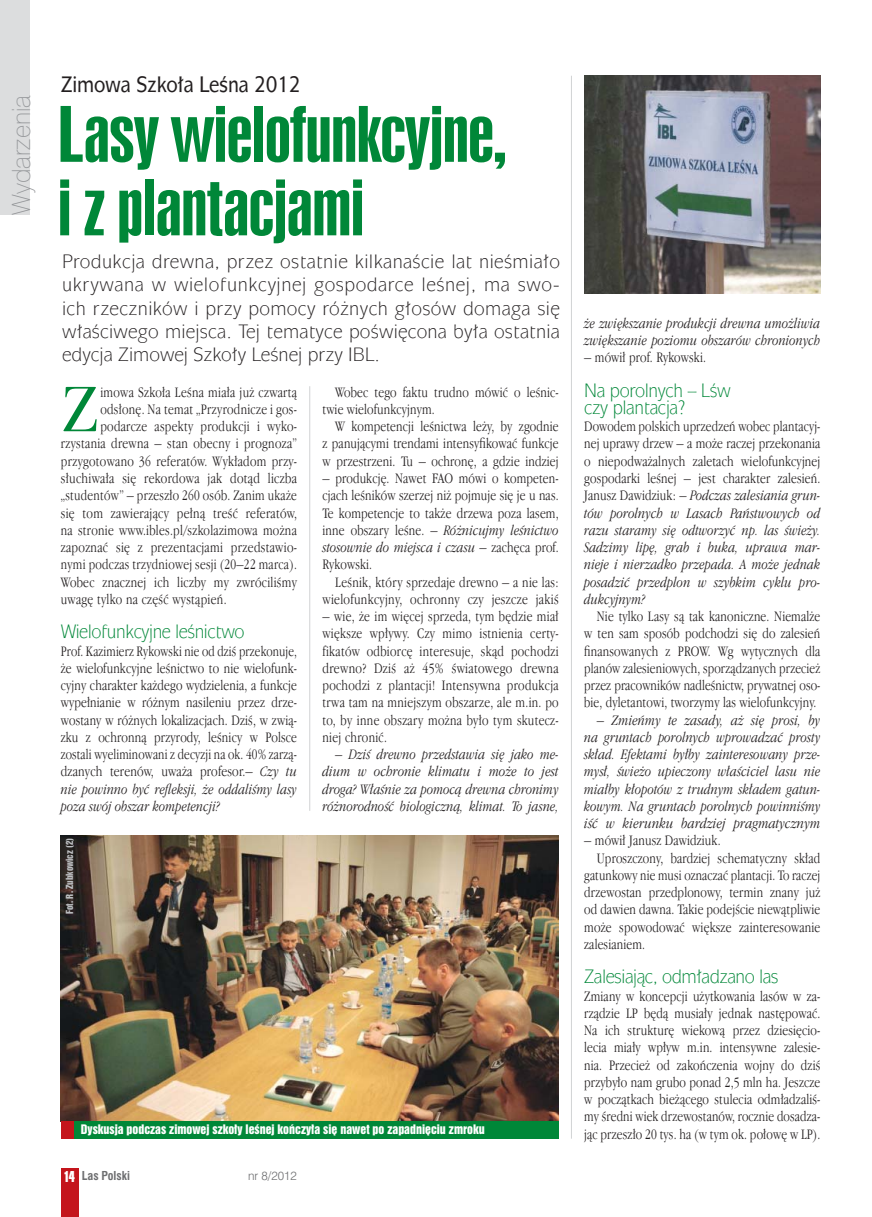
<style>
.page{position:relative;width:872px;height:1217px;background:#fff}
.page>*{position:absolute;margin:0;border:0;box-sizing:border-box;transform-origin:0 0}
.t1{font:71.4px/73.5px "Swiss Nine Twenty Four PL";letter-spacing:-.02em;color:#008738;scale:1.18 1}
.t2{font:66.3px "Baskerville PL";color:#008738;scale:.96 1}
.t3{font:100 25.2px "Swiss 721 PL";color:#939598}
.t4{font:500 22.5px "Mixage PL";letter-spacing:-.01em;color:#231f20;scale:.85 1}
.t5{font:19.5px/23.4px "Mixage PL";color:#231f20;text-align:justify;scale:.95 1}
.t6{font:19.5px/17.2px "Mixage PL";letter-spacing:-.025em;color:#008738;scale:.9 1}
.t7{font:300 condensed 15px/17.2px "Garamond ITCPL";letter-spacing:.015em;color:#231f20;text-align:justify;scale:.96 1}
.t8{font:italic 300 condensed 15px/17.2px "Garamond ITCPL";letter-spacing:.01em;color:#231f20;text-align:justify;scale:.96 1}
.t9{font:300 condensed 15px/17.2px "Garamond ITCPL";letter-spacing:.015em;color:#231f20;text-align:justify;scale:.93 1}
.t10{font:italic 300 condensed 15px/17.2px "Garamond ITCPL";letter-spacing:.01em;color:#231f20;text-align:justify}
.t11{font:300 condensed 15px "Garamond ITCPL";letter-spacing:.015em;color:#231f20}
.t12{font:300 condensed 15px "Garamond ITCPL";letter-spacing:.015em;color:#231f20;scale:.95 1}
.t13{font:300 condensed 15px "Garamond ITCPL";letter-spacing:.015em;color:#231f20;scale:.94 1}
.t14{font:12px "Swiss Nine Twenty One PL";color:#fff}
.t15{font:700 condensed 12px "Swiss 721 PL";color:#6d6e70}
.t16{font:300 12px "Swiss 721 PL";color:#6d6e70}
.t17{font:9px "Swiss Nine Twenty One PL";color:#bbbdc0}
.s1{font-style:italic}
.s2{font-style:normal}
.s3{font-family:"Compacta PL";font-stretch:normal;font-size:13.5px;color:#fff}
</style>
<div class="page">
<hr style="left:571px;top:76px;width:1px;height:1062px;background:#d1d3d4">
<hr style="left:309px;top:386px;width:1px;height:425px;background:#d1d3d4">
<div style="left:0;top:0;width:30px;height:215px;background:#dcddde"></div>
<div style="left:61px;top:1168px;width:18px;height:49px;background:#c4151c"></div>
<img style="left:584px;top:76px;width:236px;height:217px">
<img style="left:61px;top:835px;width:497px;height:286px">
<div style="left:73px;top:1121px;width:485px;height:17px;background:#008738"></div>
<div style="left:61px;top:1121px;width:13px;height:17px;background:#c4151c"></div>
<h3 class="t3" style="left:12px;top:215px;width:122px;rotate:-90deg">Wydarzenia</h3>
<h3 class="t4" style="left:61px;top:76px;width:284px">Zimowa Szko∏a LeÊna 2012</h3>
<h1 class="t1" style="left:57px;top:102px;width:382px">Lasy wielofunkcyjne, i z plantacjami</h1>
<p class="t5" style="left:62px;top:251px;width:525px">Produkcja drewna, przez ostatnie kilkanaÊcie lat nieÊmia∏o ukrywana w wielofunkcyjnej gospodarce leÊnej, ma swo&shy;ich rzeczników i przy pomocy ró˝nych g∏osów domaga si´ w∏aÊciwego miejsca. Tej tematyce poÊwi´cona by∏a ostatnia edycja Zimowej Szko∏y LeÊnej przy IBL.</p>
<h2 class="t2" style="left:61px;top:368px;width:41px">Z</h2>
<p class="t7" style="left:100px;top:384px;width:206px">imowa Szko∏a LeÊna mia∏a ju˝ czwartà</p>
<p class="t7" style="left:100px;top:402px;width:206px">ods∏on´. Na temat „Przyrodnicze i gos-</p>
<p class="t7" style="left:100px;top:419px;width:206px">podarcze aspekty produkcji i wyko-</p>
<p class="t7" style="left:61px;top:436px;width:247px">rzystania drewna – stan obecny i prognoza”</p>
<p class="t7" style="left:61px;top:453px;width:247px">przygotowano 36 referatów. Wyk∏adom przy-</p>
<p class="t11" style="left:61px;top:472px;width:237px">s∏uchiwa∏a si´ rekordowa jak dotàd liczba</p>
<p class="t12" style="left:61px;top:489px;width:250px">„studentów” – przesz∏o 260 osób. Zanim uka˝e</p>
<p class="t11" style="left:61px;top:506px;width:237px">si´ tom zawierajàcy pe∏nà treÊç referatów,</p>
<p class="t7" style="left:61px;top:522px;width:247px">na stronie www.ibles.pl/szkolazimowa mo˝na</p>
<p class="t11" style="left:61px;top:541px;width:237px">zapoznaç si´ z prezentacjami przedstawio-</p>
<p class="t12" style="left:61px;top:558px;width:250px">nymi podczas trzydniowej sesji (20–22 marca).</p>
<p class="t7" style="left:61px;top:574px;width:247px">Wobec znacznej ich liczby my zwróciliÊmy</p>
<p class="t7" style="left:61px;top:591px;width:174px">uwag´ tylko na cz´Êç wystàpieƒ.</p>
<h3 class="t6" style="left:61px;top:625px;width:206px">Wielofunkcyjne leÊnictwo</h3>
<p class="t9" style="left:61px;top:643px;width:255px">Prof. Kazimierz Rykowski nie od dziÊ przekonuje, ˝e wielofunkcyjne leÊnictwo to nie wielofunk&shy;cyjny charakter ka˝dego wydzielenia, a funkcje wype∏nianie w ró˝nym nasileniu przez drze&shy;wostany w ró˝nych lokalizacjach. DziÊ, w zwià&shy;zku z ochronnà przyrody, leÊnicy w Polsce zostali wyeliminowani z decyzji na ok. 40% zarzà&shy;dzanych terenów, uwa˝a profesor.– <span class="s1">Czy tu nie powinno byç refleksji, ˝e oddaliÊmy lasy poza swój obszar kompetencji?</span></p>
<p class="t17" style="left:66px;top:914px;width:78px;rotate:-90deg">Fot. R. Zubkowicz (2)</p>
<p class="t7" style="left:322px;top:384px;width:247px;text-indent:13px">Wobec tego faktu trudno mówiç o leÊnic&shy;twie wielofunkcyjnym.</p>
<p class="t7" style="left:322px;top:419px;width:247px;text-indent:13px">W kompetencji leÊnictwa le˝y, by zgodnie z panujàcymi trendami intensyfikowaç funkcje w przestrzeni. Tu – ochron´, a gdzie indziej</p>
<p class="t7" style="left:322px;top:471px;width:247px">– produkcj´. Nawet FAO mówi o kompeten&shy;cjach leÊników szerzej ni˝ pojmuje si´ je u nas.<br>Te kompetencje to tak˝e drzewa poza lasem, inne obszary leÊne. – <span class="s1">Ró˝nicujmy leÊnictwo stosownie do miejsca i czasu</span> – zach´ca prof.<br>Rykowski.</p>
<p class="t7" style="left:322px;top:574px;width:247px;text-align:right">LeÊnik, który sprzedaje drewno – a nie las: wielofunkcyjny, ochronny czy jeszcze jakiÊ</p>
<p class="t7" style="left:322px;top:609px;width:247px">– wie, ˝e im wi´cej sprzeda, tym b´dzie mia∏ wi´ksze wp∏ywy. Czy mimo istnienia certy&shy;fikatów odbiorc´ interesuje, skàd pochodzi drewno? DziÊ a˝ 45% Êwiatowego drewna pochodzi z plantacji! Intensywna produkcja trwa tam na mniejszym obszarze, ale m.in. po to, by inne obszary mo˝na by∏o tym skutecz&shy;niej chroniç.</p>
<p class="t8" style="left:322px;top:747px;width:247px;text-indent:13px"><span class="s2">–</span> DziÊ drewno przedstawia si´ jako me&shy;dium w ochronie klimatu i mo˝e to jest droga? W∏aÊnie za pomocà drewna chronimy ró˝norodnoÊç biologicznà, klimat. To jasne,</p>
<p class="t14" style="left:81px;top:1124px;width:405px">Dyskusja podczas zimowej szko∏y leÊnej koƒczy∏a si´ nawet po zapadni´ciu zmroku</p>
<p class="t15" style="left:64px;top:1169px;width:67px"><span class="s3">14</span> Las Polski</p>
<p class="t16" style="left:248px;top:1169px;width:50px">nr 8/2012</p>
<p class="t8" style="left:584px;top:315px;width:247px">˝e zwi´kszanie produkcji drewna umo˝liwia zwi´kszanie poziomu obszarów chronionych</p>
<p class="t7" style="left:584px;top:350px;width:128px">– mówi∏ prof. Rykowski.</p>
<h3 class="t6" style="left:584px;top:383px;width:164px">Na porolnych – LÊw czy plantacja?</h3>
<p class="t8" style="left:584px;top:419px;width:247px"><span class="s2">Dowodem polskich uprzedzeƒ wobec plantacyj&shy;nej uprawy drzew – a mo˝e raczej przekonania o niepodwa˝alnych zaletach wielofunkcyjnej gospodarki leÊnej – jest charakter zalesieƒ.<br>Janusz Dawidziuk: –</span> Podczas zalesiania grun&shy;tów porolnych w Lasach Paƒstwowych od razu staramy si´ odtworzyç np. las Êwie˝y.<br>Sadzimy lip´, grab i buka, uprawa mar&shy;nieje i nierzadko przepada. A mo˝e jednak posadziç przedplon w szybkim cyklu pro&shy;dukcyjnym?</p>
<p class="t7" style="left:584px;top:609px;width:247px;text-indent:13px">Nie tylko Lasy sà tak kanoniczne. Niemal˝e w ten sam sposób podchodzi si´ do zalesieƒ finansowanych z PROW. Wg wytycznych dla planów zalesieniowych, sporzàdzanych przecie˝ przez pracowników nadleÊnictw, prywatnej oso&shy;bie, dyletantowi, tworzymy las wielofunkcyjny.</p>
<p class="t10" style="left:584px;top:712px;width:238px;text-indent:13px"><span class="s2">–</span> Zmieƒmy te zasady, a˝ si´ prosi, by na gruntach porolnych wprowadzaç prosty sk∏ad. Efektami by∏by zainteresowany prze&shy;mys∏, Êwie˝o upieczony w∏aÊciciel lasu nie mia∏by k∏opotów z trudnym sk∏adem gatun&shy;kowym. Na gruntach porolnych powinniÊmy iÊç w kierunku bardziej pragmatycznym</p>
<p class="t7" style="left:584px;top:833px;width:143px">– mówi∏ Janusz Dawidziuk.</p>
<p class="t7" style="left:597px;top:850px;width:234px">Uproszczony, bardziej schematyczny sk∏ad</p>
<p class="t13" style="left:584px;top:869px;width:253px">gatunkowy nie musi oznaczaç plantacji. To raczej</p>
<p class="t7" style="left:584px;top:885px;width:247px">drzewostan przedplonowy, termin znany ju˝</p>
<p class="t7" style="left:584px;top:902px;width:247px">od dawien dawna. Takie podejÊcie niewàtpliwie</p>
<p class="t11" style="left:584px;top:920px;width:237px">mo˝e spowodowaç wi´ksze zainteresowanie</p>
<p class="t7" style="left:584px;top:936px;width:65px">zalesianiem.</p>
<h3 class="t6" style="left:584px;top:970px;width:217px">Zalesiajàc, odm∏adzano las</h3>
<p class="t7" style="left:584px;top:988px;width:247px">Zmiany w koncepcji u˝ytkowania lasów w za&shy;rzàdzie LP b´dà musia∏y jednak nast´powaç.<br>Na ich struktur´ wiekowà przez dziesi´cio&shy;lecia mia∏y wp∏yw m.in. intensywne zalesie&shy;nia. Przecie˝ od zakoƒczenia wojny do dziÊ przyby∏o nam grubo ponad 2,5 mln ha. Jeszcze w poczàtkach bie˝àcego stulecia odm∏adzaliÊ&shy;my Êredni wiek drzewostanów, rocznie dosadza&shy;jàc przesz∏o 20 tys. ha (w tym ok. po∏ow´ w LP).</p>
</div>
